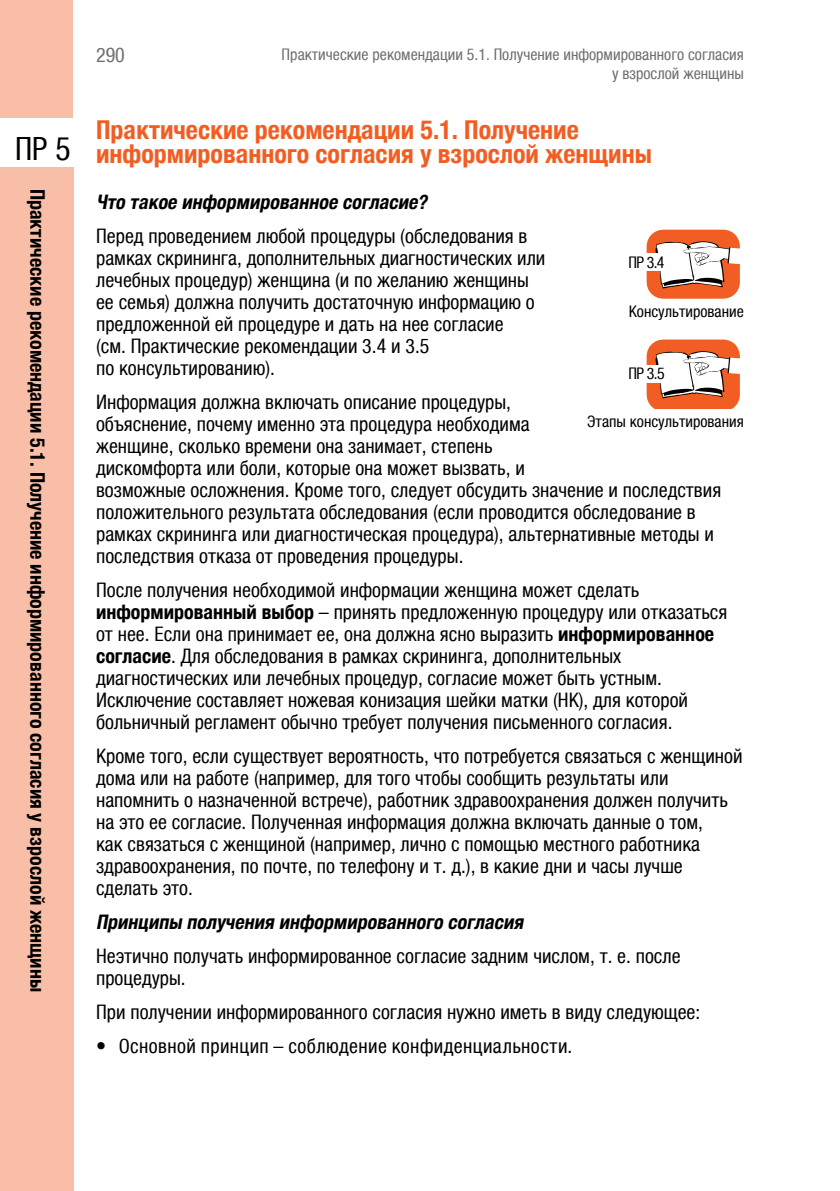
<style>
.page{position:relative;width:840px;height:1191px;background:#fff}
.page>*{position:absolute;margin:0;border:0;box-sizing:border-box;transform-origin:0 0}
.t1{font:condensed 32px "Helvetica Neue LTCYR";color:#000}
.t2{font:700 condensed 26px/24px "Helvetica Neue LTCYR";color:#f15d22}
.t3{font:condensed 20px/22px "Helvetica Neue LTCYR";color:#000}
.t4{font:700 condensed 20px "Helvetica Neue LTCYR";color:#000}
.t5{font:italic 700 condensed 20px "Helvetica Neue LTCYR";color:#000}
.t6{font:condensed 20px "Helvetica Neue LTCYR";letter-spacing:.02em;color:#000}
.t7{font:condensed 20px "Helvetica Neue LTCYR";color:#6d6e71}
.t8{font:condensed 16px/19.2px "Helvetica Neue LTCYR";color:#6d6e71;text-align:right}
.t9{font:condensed 16px "Helvetica Neue LTCYR";color:#000}
.s1{font-weight:700}
</style>
<div class="page">
<div style="left:0;top:167px;width:73px;height:1024px;background:#f9bea7"></div>
<div style="left:0;top:0;width:73px;height:118px;background:#f9bea7"></div>
<div style="left:646px;top:230px;width:93px;height:69px;border:33px solid #f15d22"></div>
<svg style="left:655px;top:241px;width:85px;height:47px"></svg>
<div style="left:617px;top:253px;width:58px;height:18px;background:#fff"></div>
<svg style="left:646px;top:339px;width:94px;height:69px"></svg>
<div style="left:618px;top:365px;width:56px;height:17px;background:#fff"></div>
<h1 class="t1" style="left:15px;top:131px;width:57px">ПР 5</h1>
<p class="t4" style="left:49px;top:189px;width:804px;rotate:90deg">Практические рекомендации 5.1. Получение информированного согласия у взрослой женщины</p>
<p class="t7" style="left:96px;top:45px;width:30px">290</p>
<p class="t8" style="left:281px;top:44px;width:463px">Практические рекомендации 5.1. Получение информированного согласия у взрослой женщины</p>
<h2 class="t2" style="left:96px;top:118px;width:557px">Практические рекомендации 5.1. Получение информированного согласия у взрослой женщины</h2>
<p class="t5" style="left:96px;top:191px;width:336px">Что такое информированное согласие?</p>
<p class="t3" style="left:96px;top:225px;width:450px">Перед проведением любой процедуры (обследования в рамках скрининга, дополнительных диагностических или лечебных процедур) женщина (и по желанию женщины ее семья) должна получить достаточную информацию о предложенной ей процедуре и дать на нее согласие<br>(см. Практические рекомендации 3.4 и 3.5<br>по консультированию).</p>
<p class="t3" style="left:96px;top:391px;width:626px">Информация должна включать описание процедуры,<br>объяснение, почему именно эта процедура необходима<br>женщине, сколько времени она занимает, степень<br>дискомфорта или боли, которые она может вызвать, и<br>возможные осложнения. Кроме того, следует обсудить значение и последствия положительного результата обследования (если проводится обследование в рамках скрининга или диагностическая процедура), альтернативные методы и последствия отказа от проведения процедуры.</p>
<p class="t3" style="left:96px;top:579px;width:632px">После получения необходимой информации женщина может сделать <span class="s1">информированный выбор</span> – принять предложенную процедуру или отказаться от нее. Если она принимает ее, она должна ясно выразить <span class="s1">информированное согласие</span>. Для обследования в рамках скрининга, дополнительных диагностических или лечебных процедур, согласие может быть устным.<br>Исключение составляет ножевая конизация шейки матки (НК), для которой больничный регламент обычно требует получения письменного согласия.</p>
<p class="t3" style="left:96px;top:745px;width:647px">Кроме того, если существует вероятность, что потребуется связаться с женщиной дома или на работе (например, для того чтобы сообщить результаты или напомнить о назначенной встрече), работник здравоохранения должен получить на это ее согласие. Полученная информация должна включать данные о том,<br>как связаться с женщиной (например, лично с помощью местного работника здравоохранения, по почте, по телефону и т. д.), в какие дни и часы лучше сделать это.</p>
<p class="t5" style="left:96px;top:911px;width:432px">Принципы получения информированного согласия</p>
<p class="t3" style="left:96px;top:945px;width:585px">Неэтично получать информированное согласие задним числом, т. е. после процедуры.</p>
<p class="t3" style="left:96px;top:1001px;width:605px">При получении информированного согласия нужно иметь в виду следующее:</p>
<p class="t6" style="left:96px;top:1035px;width:477px">• Основной принцип – соблюдение конфиденциальности.</p>
<p class="t9" style="left:628px;top:253px;width:38px">ПР 3.4</p>
<p class="t9" style="left:628px;top:303px;width:116px">Консультирование</p>
<p class="t9" style="left:628px;top:365px;width:38px">ПР 3.5</p>
<p class="t9" style="left:587px;top:413px;width:158px">Этапы консультирования</p>
</div>
